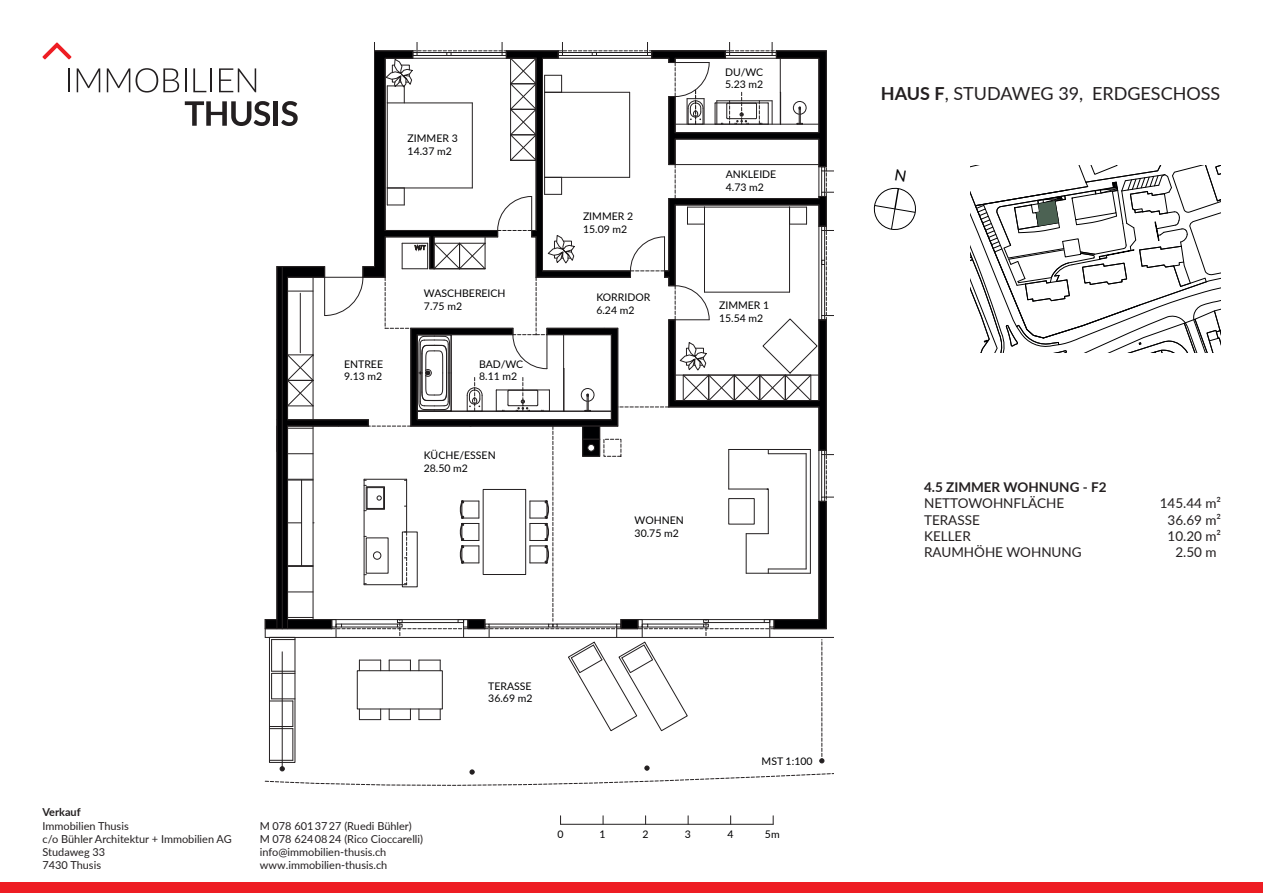
<style>
.page{position:relative;width:1263px;height:893px;background:#fff}
.page>*{position:absolute;margin:0;border:0;box-sizing:border-box;transform-origin:0 0}
.t1{font:18px "Lato";color:#231f20}
.t2{font:13.5px "Lato";color:#231f20}
.t3{font:700 13.5px "Lato";color:#231f20}
.t4{font:10.95px/13.2px "Lato";color:#231f20}
.t5{font:700 10.95px "Lato";color:#231f20}
.t6{font:10.5px/12.6px "Lato";color:#000002}
.t7{font:4.5px "Txt";color:#000001}
.s1{font-weight:700}
</style>
<div class="page">
<hr style="left:68px;top:68px;width:2px;height:24px;background:#231f20">
<svg style="left:77px;top:68px;width:23px;height:24px"></svg>
<svg style="left:107px;top:68px;width:23px;height:24px"></svg>
<svg style="left:136px;top:68px;width:43px;height:25px"></svg>
<svg style="left:43px;top:43px;width:28px;height:16px"></svg>
<div style="left:0;top:882px;width:1263px;height:11px;background:#ee1d23"></div>
<hr style="left:560px;top:824px;width:213px;height:1px;background:#231f20">
<svg style="left:185px;top:43px;width:649px;height:743px"></svg>
<svg style="left:971px;top:166px;width:249px;height:187px"></svg>
<svg style="left:873px;top:187px;width:43px;height:43px"></svg>
<p class="t6" style="left:408px;top:131px;width:52px">ZIMMER 3<br>14.37 m2</p>
<p class="t6" style="left:424px;top:287px;width:83px">WASCHBEREICH<br>7.75 m2</p>
<p class="t6" style="left:344px;top:357px;width:40px">ENTREE<br>9.13 m2</p>
<p class="t6" style="left:479px;top:357px;width:46px">BAD/WC<br>8.11 m2</p>
<p class="t6" style="left:424px;top:449px;width:74px">KÜCHE/ESSEN<br>28.50 m2</p>
<p class="t7" style="left:752px;top:66px;width:11px;rotate:-15deg">Aldi</p>
<p class="t6" style="left:725px;top:65px;width:40px">DU/WC<br>5.23 m2</p>
<p class="t6" style="left:583px;top:210px;width:52px">ZIMMER 2<br>15.09 m2</p>
<p class="t6" style="left:726px;top:168px;width:52px">ANKLEIDE<br>4.73 m2</p>
<p class="t6" style="left:596px;top:291px;width:55px">KORRIDOR<br>6.24 m2</p>
<p class="t6" style="left:719px;top:299px;width:52px">ZIMMER 1<br>15.54 m2</p>
<p class="t6" style="left:635px;top:514px;width:51px">WOHNEN<br>30.75 m2</p>
<p class="t5" style="left:43px;top:804px;width:40px">Verkauf</p>
<p class="t4" style="left:43px;top:818px;width:191px">Immobilien Thusis<br>c/o Bühler Architektur + Immobilien AG<br>Studaweg 33<br>7430 Thusis</p>
<p class="t4" style="left:260px;top:818px;width:165px">M 078 601 37 27 (Ruedi Bühler)<br>M 078 624 08 24 (Rico Cioccarelli) info@immobilien-thusis.ch www.immobilien-thusis.ch</p>
<p class="t6" style="left:488px;top:679px;width:46px">TERASSE<br>36.69 m2</p>
<p class="t6" style="left:762px;top:754px;width:52px">MST 1:100</p>
<p class="t6" style="left:557px;top:827px;width:8px">0</p>
<p class="t6" style="left:599px;top:827px;width:8px">1</p>
<p class="t6" style="left:643px;top:827px;width:8px">2</p>
<p class="t6" style="left:685px;top:827px;width:8px">3</p>
<p class="t6" style="left:728px;top:827px;width:8px">4</p>
<p class="t6" style="left:765px;top:827px;width:16px">5m</p>
<h1 class="t1" style="left:881px;top:80px;width:341px"><span class="s1">HAUS F</span>, STUDAWEG 39, ERDGESCHOSS</h1>
<p class="t3" style="left:924px;top:477px;width:184px">4.5 ZIMMER WOHNUNG - F2</p>
<p class="t2" style="left:924px;top:494px;width:142px">NETTOWOHNFLÄCHE</p>
<p class="t2" style="left:1160px;top:494px;width:63px">145.44 m²</p>
<p class="t2" style="left:924px;top:510px;width:57px">TERASSE</p>
<p class="t2" style="left:1167px;top:510px;width:55px">36.69 m²</p>
<p class="t2" style="left:924px;top:526px;width:48px">KELLER</p>
<p class="t2" style="left:1167px;top:526px;width:55px">10.20 m²</p>
<p class="t2" style="left:924px;top:542px;width:159px">RAUMHÖHE WOHNUNG</p>
<p class="t2" style="left:1175px;top:542px;width:43px">2.50 m</p>
</div>
